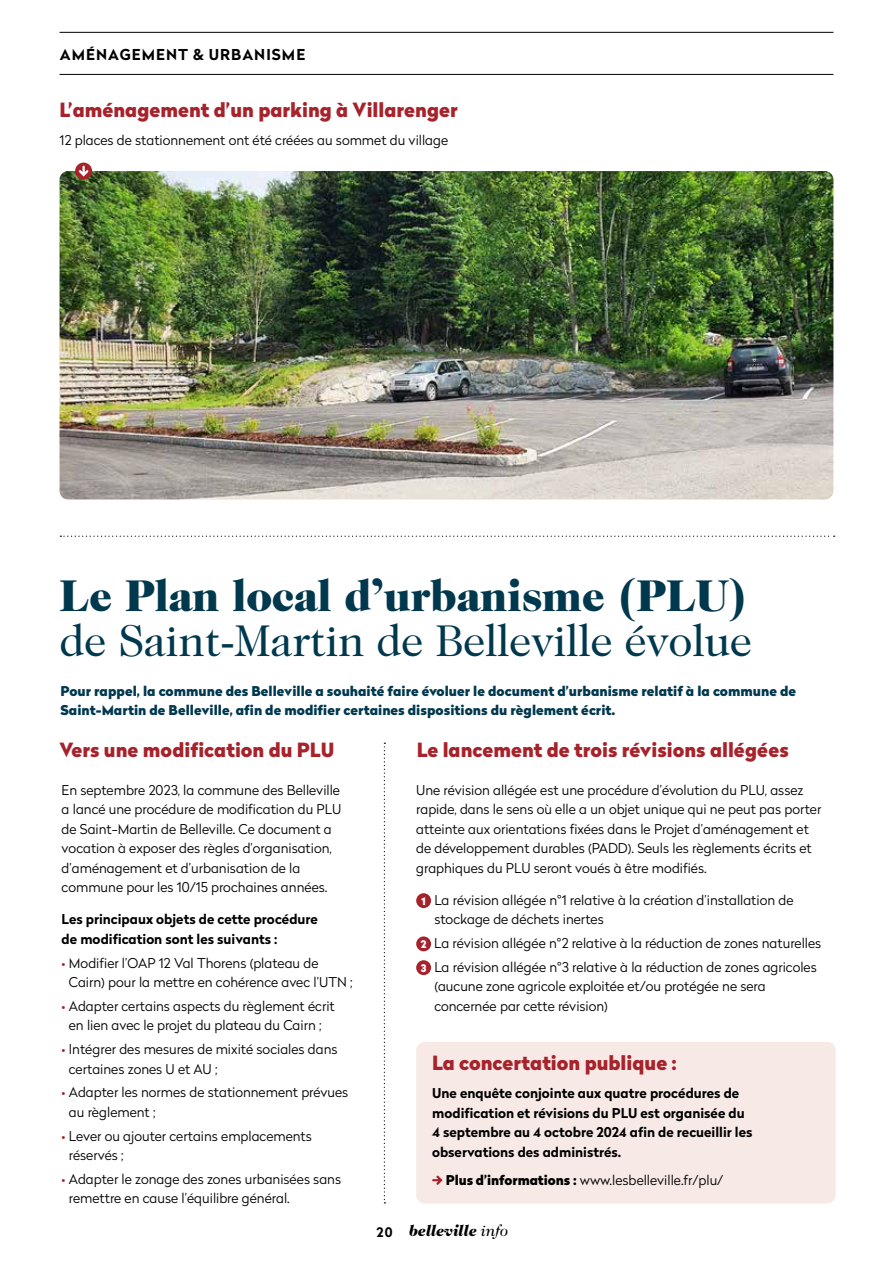
<style>
.page{position:relative;width:893px;height:1263px;background:#fff}
.page>*{position:absolute;margin:0;border:0;box-sizing:border-box;transform-origin:0 0}
.t1{font:45px "Caslon 224 Std";letter-spacing:-.01em;color:#00384e}
.t2{font:900 45px "Caslon 224 Std";letter-spacing:-.01em;color:#00384e}
.t3{font:900 19.5px "Radikal";color:#a7232c}
.t4{font:italic 900 15.75px "Caslon 224 Std";color:#000}
.t5{font:700 15px "Radikal";letter-spacing:.07em;color:#000}
.t6{font:300 13.5px/19.5px "Radikal";color:#000}
.t7{font:700 13.5px/19.5px "Radikal";color:#000}
.t8{font:900 13.5px/19.5px "Radikal";color:#00384e}
.s1{color:#a7232c}
.s2{font-weight:900;font-size:10.5px;color:#fff}
.s3{font-weight:900}
.s4{font-family:"Radikal";font-weight:700;font-style:normal;font-size:13.2px}
.s5{font-weight:400}
</style>
<div class="page">
<hr style="left:60px;top:74px;width:773px;height:1px;background:#000">
<hr style="left:60px;top:32px;width:773px;height:1px;background:#000">
<img style="left:60px;top:171px;width:773px;height:328px">
<div style="left:75px;top:163px;width:17px;height:17px;background:#a7232c;border-radius:50%"></div>
<svg style="left:79px;top:166px;width:9px;height:10px"></svg>
<svg style="left:384px;top:743px;width:1px;height:460px"></svg>
<div style="left:416px;top:893px;width:15px;height:15px;background:#a7232c;border-radius:50%"></div>
<div style="left:416px;top:936px;width:15px;height:15px;background:#a7232c;border-radius:50%"></div>
<div style="left:416px;top:960px;width:15px;height:15px;background:#a7232c;border-radius:50%"></div>
<div style="left:416px;top:1042px;width:420px;height:161px;background:#f6e9e6;border-radius:9px"></div>
<svg style="left:432px;top:1175px;width:10px;height:10px"></svg>
<svg style="left:60px;top:536px;width:775px;height:1px"></svg>
<p class="t5" style="left:60px;top:43px;width:247px">AMÉNAGEMENT &amp; URBANISME</p>
<h2 class="t3" style="left:60px;top:95px;width:400px">L’aménagement d’un parking à Villarenger</h2>
<p class="t6" style="left:60px;top:130px;width:390px">12 places de stationnement ont été créées au sommet du village</p>
<h1 class="t2" style="left:60px;top:570px;width:689px">Le Plan local d’urbanisme (PLU)</h1>
<h1 class="t1" style="left:60px;top:615px;width:694px">de Saint-Martin de Belleville évolue</h1>
<p class="t8" style="left:61px;top:681px;width:737px">Pour rappel, la commune des Belleville a souhaité faire évoluer le document d’urbanisme relatif à la commune de<br>Saint-Martin de Belleville, afin de modifier certaines dispositions du règlement écrit.</p>
<h2 class="t3" style="left:60px;top:735px;width:276px">Vers une modification du PLU</h2>
<h2 class="t3" style="left:417px;top:735px;width:374px">Le lancement de trois révisions allégées</h2>
<p class="t6" style="left:62px;top:780px;width:281px">En septembre 2023, la commune des Belleville a lancé une procédure de modification du PLU de Saint-Martin de Belleville. Ce document a vocation à exposer des règles d’organisation, d’aménagement et d’urbanisation de la commune pour les 10/15 prochaines années.</p>
<p class="t7" style="left:62px;top:909px;width:258px">Les principaux objets de cette procédure de modification sont les suivants :</p>
<p class="t6" style="left:69px;top:952px;width:285px;text-indent:-7px"><span class="s1">•</span> Modifier l’OAP 12 Val Thorens (plateau de<br>Cairn) pour la mettre en cohérence avec l’UTN ;</p>
<p class="t6" style="left:62px;top:996px;width:275px;text-align:center"><span class="s1">•</span> Adapter certains aspects du règlement écrit en lien avec le projet du plateau du Cairn ;</p>
<p class="t6" style="left:69px;top:1039px;width:270px;text-indent:-7px"><span class="s1">•</span> Intégrer des mesures de mixité sociales dans certaines zones U et AU ;</p>
<p class="t6" style="left:69px;top:1082px;width:281px;text-indent:-7px"><span class="s1">•</span> Adapter les normes de stationnement prévues au règlement ;</p>
<p class="t6" style="left:69px;top:1125px;width:244px;text-indent:-7px"><span class="s1">•</span> Lever ou ajouter certains emplacements réservés ;</p>
<p class="t6" style="left:69px;top:1169px;width:274px;text-indent:-7px"><span class="s1">•</span> Adapter le zonage des zones urbanisées sans remettre en cause l’équilibre général.</p>
<p class="t6" style="left:416px;top:780px;width:407px">Une révision allégée est une procédure d’évolution du PLU, assez rapide, dans le sens où elle a un objet unique qui ne peut pas porter atteinte aux orientations fixées dans le Projet d’aménagement et de développement durables (PADD). Seuls les règlements écrits et graphiques du PLU seront voués à être modifiés.</p>
<p class="t6" style="left:434px;top:890px;width:361px;text-indent:-13px"><span class="s2">1</span> La révision allégée n°1 relative à la création d’installation de stockage de déchets inertes</p>
<p class="t6" style="left:421px;top:931px;width:402px;line-height:23.7px"><span class="s2">2</span> La révision allégée n°2 relative à la réduction de zones naturelles<br><span class="s2">3</span> La révision allégée n°3 relative à la réduction de zones agricoles</p>
<p class="t6" style="left:434px;top:976px;width:333px">(aucune zone agricole exploitée et/ou protégée ne sera concernée par cette révision)</p>
<h2 class="t3" style="left:432px;top:1048px;width:246px">La concertation publique :</h2>
<p class="t7" style="left:432px;top:1083px;width:322px">Une enquête conjointe aux quatre procédures de modification et révisions du PLU est organisée du 4 septembre au 4 octobre 2024 afin de recueillir les observations des administrés.</p>
<p class="t6" style="left:446px;top:1170px;width:279px"><span class="s3">Plus d’informations :</span> www.lesbelleville.fr/plu/</p>
<p class="t4" style="left:377px;top:1221px;width:133px"><span class="s4">20</span> belleville <span class="s5">info</span></p>
</div>
